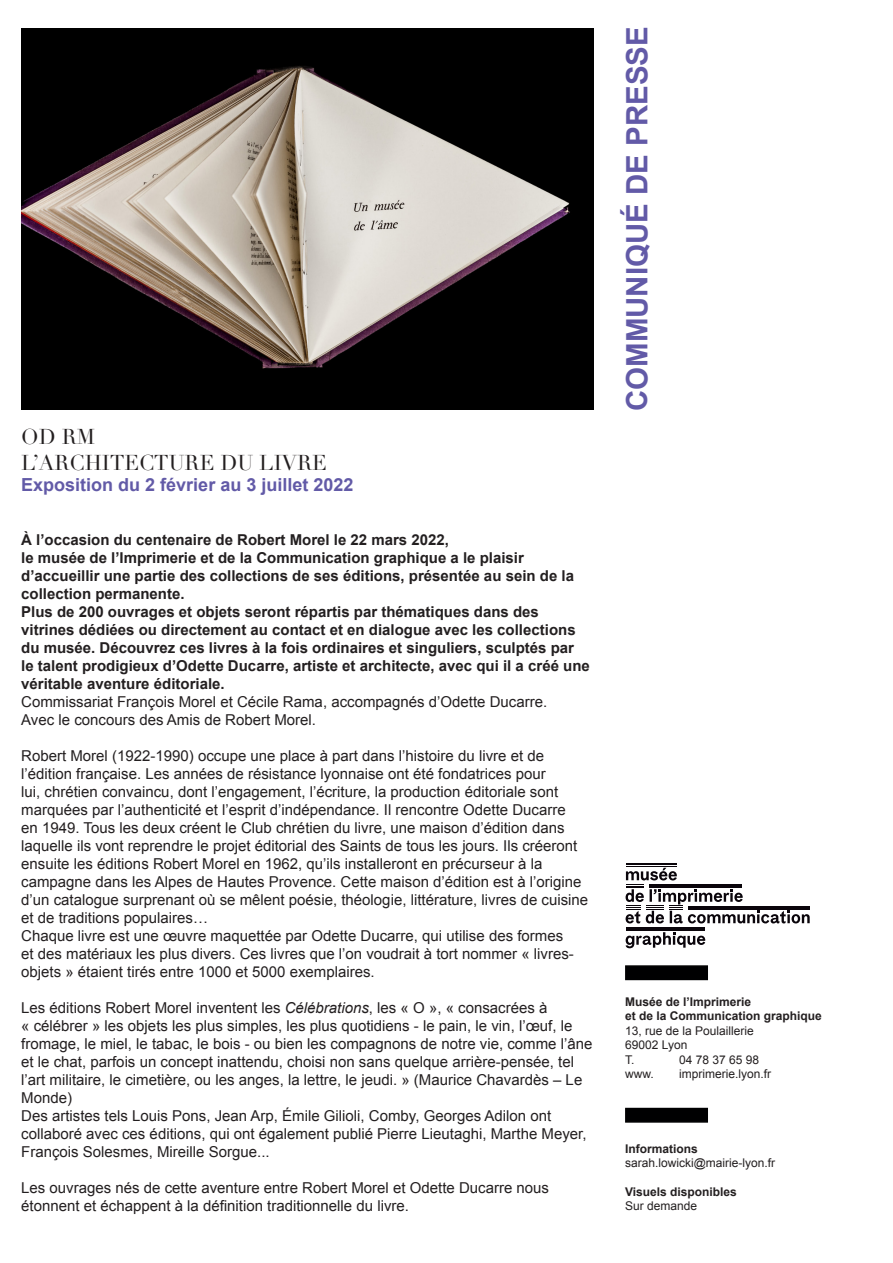
<style>
.page{position:relative;width:893px;height:1263px;background:#fff}
.page>*{position:absolute;margin:0;border:0;box-sizing:border-box;transform-origin:0 0}
.t1{font:700 29.55px "Arial";color:#625aa7}
.t2{font:21px "Didot";color:#231f20}
.t3{font:700 18px "Arial";color:#625aa7}
.t4{font:15px/18px "Arial";color:#231f20}
.t5{font:700 15px/18px "Arial";color:#231f20}
.t6{font:12px "Arial";color:#231f20}
.t7{font:700 12px "Arial";color:#231f20}
.s1{font-style:italic}
</style>
<div class="page">
<div style="left:625px;top:965px;width:83px;height:15px;background:#000001;border:2px solid #000001"></div>
<div style="left:625px;top:1108px;width:83px;height:15px;background:#000001;border:2px solid #000001"></div>
<img style="left:21px;top:28px;width:572px;height:382px">
<hr style="left:626px;top:863px;width:50px;height:1px;background:#0a050b">
<hr style="left:626px;top:864px;width:50px;height:1px;background:#0a050b">
<hr style="left:626px;top:866px;width:50px;height:1px;background:#0a050b">
<hr style="left:626px;top:927px;width:79px;height:4px;background:#0a050b">
<svg style="left:626px;top:932px;width:79px;height:16px"></svg>
<svg style="left:626px;top:868px;width:184px;height:55px"></svg>
<p class="t2" style="left:21px;top:424px;width:75px">OD RM</p>
<p class="t2" style="left:21px;top:450px;width:307px">L’ARCHITECTURE DU LIVRE</p>
<p class="t3" style="left:21px;top:473px;width:334px">Exposition du 2 février au 3 juillet 2022</p>
<p class="t5" style="left:21px;top:531px;width:429px">À l’occasion du centenaire de Robert Morel le 22 mars 2022,</p>
<p class="t5" style="left:21px;top:549px;width:554px">le musée de l’Imprimerie et de la Communication graphique a le plaisir d’accueillir une partie des collections de ses éditions, présentée au sein de la collection permanente.</p>
<p class="t5" style="left:21px;top:603px;width:570px">Plus de 200 ouvrages et objets seront répartis par thématiques dans des vitrines dédiées ou directement au contact et en dialogue avec les collections du musée. Découvrez ces livres à la fois ordinaires et singuliers, sculptés par le talent prodigieux d’Odette Ducarre, artiste et architecte, avec qui il a créé une véritable aventure éditoriale.</p>
<p class="t4" style="left:21px;top:693px;width:527px">Commissariat François Morel et Cécile Rama, accompagnés d’Odette Ducarre.</p>
<p class="t4" style="left:21px;top:711px;width:296px">Avec le concours des Amis de Robert Morel.</p>
<p class="t4" style="left:21px;top:747px;width:568px">Robert Morel (1922-1990) occupe une place à part dans l’histoire du livre et de l’édition française. Les années de résistance lyonnaise ont été fondatrices pour<br>lui, chrétien convaincu, dont l’engagement, l’écriture, la production éditoriale sont marquées par l’authenticité et l’esprit d’indépendance. Il rencontre Odette Ducarre<br>en 1949. Tous les deux créent le Club chrétien du livre, une maison d’édition dans laquelle ils vont reprendre le projet éditorial des Saints de tous les jours. Ils créeront ensuite les éditions Robert Morel en 1962, qu’ils installeront en précurseur à la campagne dans les Alpes de Hautes Provence. Cette maison d’édition est à l’origine d’un catalogue surprenant où se mêlent poésie, théologie, littérature, livres de cuisine et de traditions populaires…</p>
<p class="t4" style="left:21px;top:927px;width:554px">Chaque livre est une œuvre maquettée par Odette Ducarre, qui utilise des formes et des matériaux les plus divers. Ces livres que l’on voudrait à tort nommer « livres&shy;objets » étaient tirés entre 1000 et 5000 exemplaires.</p>
<p class="t4" style="left:21px;top:999px;width:573px">Les éditions Robert Morel inventent les <span class="s1">Célébrations</span>, les « O », « consacrées à<br>« célébrer » les objets les plus simples, les plus quotidiens - le pain, le vin, l’œuf, le fromage, le miel, le tabac, le bois - ou bien les compagnons de notre vie, comme l’âne et le chat, parfois un concept inattendu, choisi non sans quelque arrière-pensée, tel l’art militaire, le cimetière, ou les anges, la lettre, le jeudi. » (Maurice Chavardès – Le Monde)</p>
<p class="t4" style="left:21px;top:1107px;width:567px">Des artistes tels Louis Pons, Jean Arp, Émile Gilioli, Comby, Georges Adilon ont collaboré avec ces éditions, qui ont également publié Pierre Lieutaghi, Marthe Meyer,<br>François Solesmes, Mireille Sorgue...</p>
<p class="t4" style="left:21px;top:1179px;width:529px">Les ouvrages nés de cette aventure entre Robert Morel et Odette Ducarre nous étonnent et échappent à la définition traditionnelle du livre.</p>
<p class="t1" style="left:618px;top:411px;width:386px;rotate:-90deg">COMMUNIQUÉ DE PRESSE</p>
<p class="t7" style="left:625px;top:994px;width:128px">Musée de l’Imprimerie</p>
<p class="t7" style="left:625px;top:1008px;width:198px">et de la Communication graphique</p>
<p class="t6" style="left:625px;top:1023px;width:130px">13, rue de la Poulaillerie</p>
<p class="t6" style="left:625px;top:1037px;width:64px">69002 Lyon</p>
<p class="t6" style="left:625px;top:1051px;width:11px">T.</p>
<p class="t6" style="left:679px;top:1051px;width:82px">04 78 37 65 98</p>
<p class="t6" style="left:625px;top:1066px;width:30px">www.</p>
<p class="t6" style="left:679px;top:1066px;width:94px">imprimerie.lyon.fr</p>
<p class="t7" style="left:625px;top:1140px;width:74px">Informations</p>
<p class="t6" style="left:625px;top:1155px;width:152px">sarah.lowicki@mairie-lyon.fr</p>
<p class="t7" style="left:625px;top:1184px;width:113px">Visuels disponibles</p>
<p class="t6" style="left:625px;top:1198px;width:74px">Sur demande</p>
</div>
